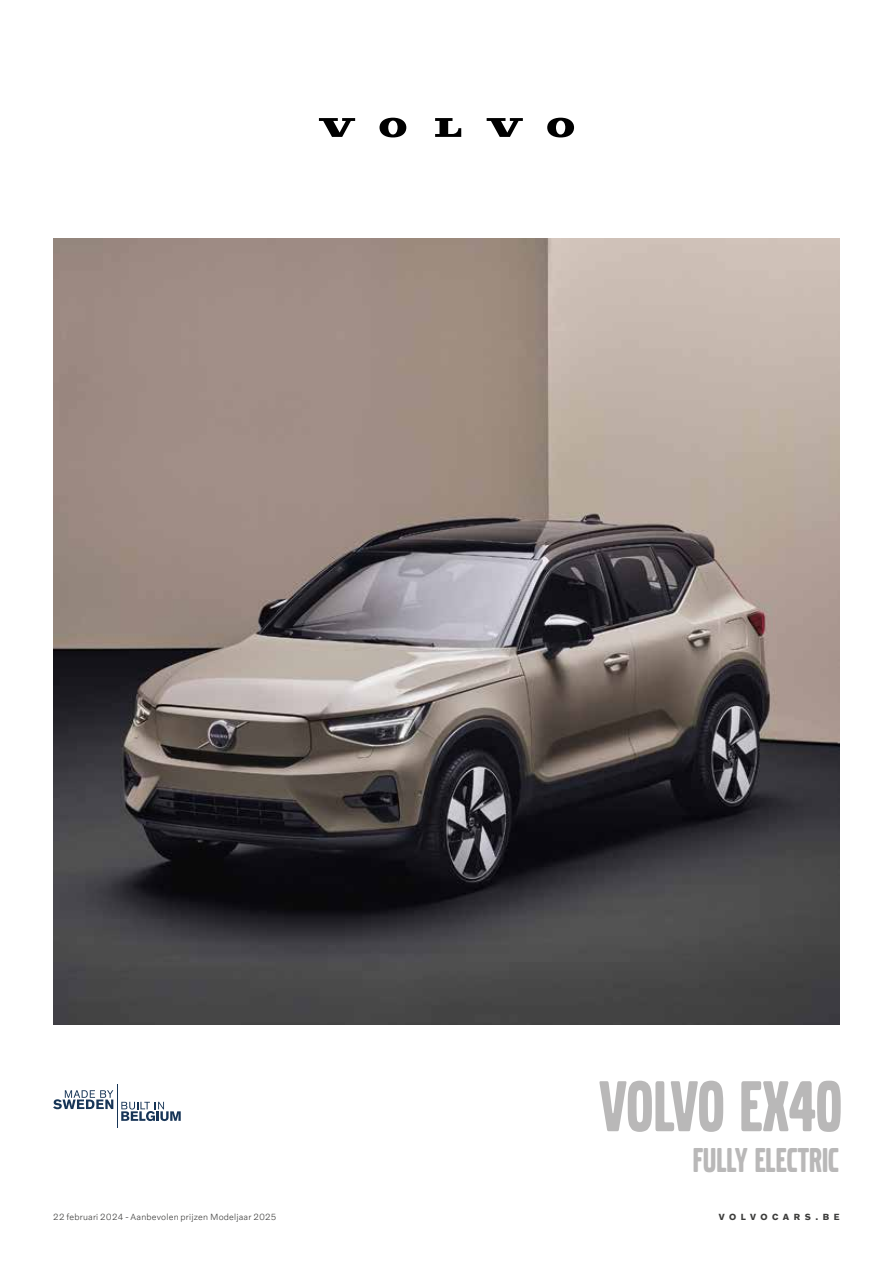
<style>
.page{position:relative;width:893px;height:1263px;background:#fff}
.page>*{position:absolute;margin:0;border:0;box-sizing:border-box;transform-origin:0 0}
.t1{font:75px "Volvo Broad Pro";letter-spacing:.005em;color:#b9b8b8}
.t2{font:36px "Volvo Broad Pro";letter-spacing:.005em;color:#b9b8b8}
.t3{font:300 9px "Volvo Novum";letter-spacing:.02em;color:#3c3c3b}
.t4{font:700 9px "Volvo Novum";letter-spacing:.5em;color:#3c3c3b}
</style>
<div class="page">
<img style="left:53px;top:238px;width:787px;height:787px">
<hr style="left:117px;top:1084px;width:1px;height:43px;background:#173557">
<svg style="left:53px;top:1090px;width:60px;height:19px"></svg>
<svg style="left:121px;top:1102px;width:60px;height:19px"></svg>
<svg style="left:319px;top:118px;width:36px;height:19px"></svg>
<svg style="left:435px;top:118px;width:26px;height:19px"></svg>
<svg style="left:379px;top:118px;width:27px;height:19px"></svg>
<svg style="left:487px;top:118px;width:36px;height:19px"></svg>
<svg style="left:547px;top:118px;width:27px;height:19px"></svg>
<p class="t3" style="left:53px;top:1211px;width:225px">22 februari 2024 - Aanbevolen prijzen Modeljaar 2025</p>
<h1 class="t1" style="left:599px;top:1069px;width:244px">VOLVO EX40</h1>
<h2 class="t2" style="left:693px;top:1142px;width:148px">FULLY ELECTRIC</h2>
<p class="t4" style="left:719px;top:1211px;width:122px">VOLVOCARS.BE</p>
</div>
